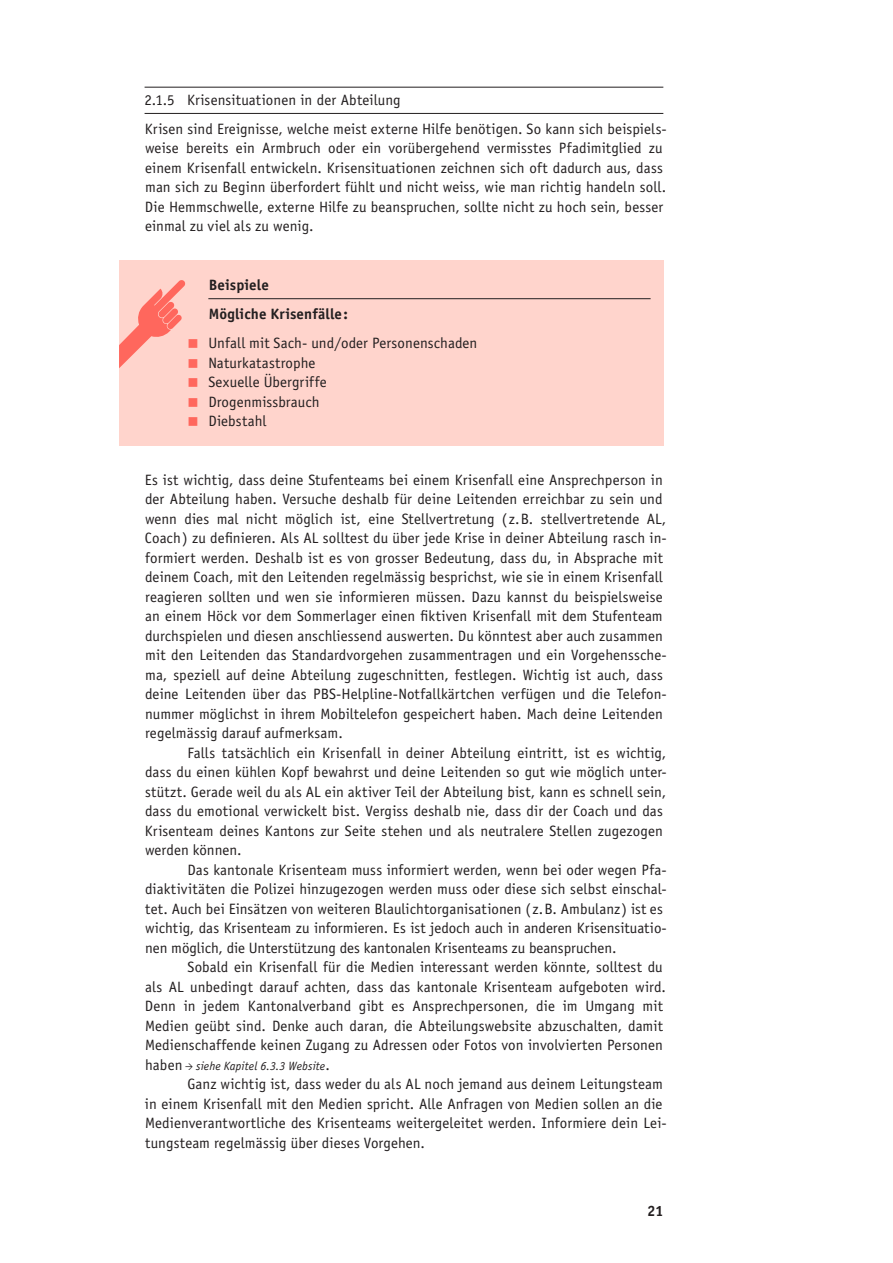
<style>
.page{position:relative;width:893px;height:1263px;background:#fff}
.page>*{position:absolute;margin:0;border:0;box-sizing:border-box;transform-origin:0 0}
.t1{font:15px/19.5px "Officina Sans";letter-spacing:.005em;color:#231f20}
.t2{font:700 15px/29.2px "Officina Sans";letter-spacing:.005em;color:#231f20}
.t3{font:italic 12px "Officina Sans";letter-spacing:.005em;color:#231f20}
.s1{color:#ff675d}
.s2{font-style:normal;font-size:15px}
</style>
<div class="page">
<div style="left:119px;top:261px;width:544px;height:185px;background:#ffd4cc"></div>
<svg style="left:119px;top:280px;width:66px;height:88px"></svg>
<hr style="left:145px;top:87px;width:518px;height:1px;background:#231f20">
<hr style="left:145px;top:113px;width:518px;height:1px;background:#231f20">
<hr style="left:208px;top:298px;width:443px;height:1px;background:#231f20">
<p class="t1" style="left:145px;top:85px;width:522px;line-height:29.2px">2.1.5 Krisensituationen in der Abteilung<br>Krisen sind Ereignisse, welche meist externe Hilfe benötigen. So kann sich beispiels-</p>
<p class="t1" style="left:145px;top:138px;width:523px">weise bereits ein Armbruch oder ein vorübergehend vermisstes Pfadimitglied zu einem Krisenfall entwickeln. Krisensituationen zeichnen sich oft dadurch aus, dass man sich zu Beginn überfordert fühlt und nicht weiss, wie man richtig handeln soll.<br>Die Hemmschwelle, externe Hilfe zu beanspruchen, sollte nicht zu hoch sein, besser einmal zu viel als zu wenig.</p>
<p class="t2" style="left:209px;top:270px;width:140px">Beispiele<br>Mögliche Krisenfälle :</p>
<p class="t1" style="left:187px;top:333px;width:291px"><span class="s1">■</span> Unfall mit Sach- und/oder Personenschaden</p>
<p class="t1" style="left:187px;top:353px;width:130px"><span class="s1">■</span> Naturkatastrophe</p>
<p class="t1" style="left:187px;top:372px;width:141px"><span class="s1">■</span> Sexuelle Übergriffe</p>
<p class="t1" style="left:187px;top:392px;width:134px"><span class="s1">■</span> Drogenmissbrauch</p>
<p class="t1" style="left:187px;top:411px;width:80px"><span class="s1">■</span> Diebstahl</p>
<p class="t1" style="left:145px;top:470px;width:523px">Es ist wichtig, dass deine Stufenteams bei einem Krisenfall eine Ansprechperson in der Abteilung haben. Versuche deshalb für deine Leitenden erreichbar zu sein und wenn dies mal nicht möglich ist, eine Stellvertretung ( z. B. stellvertretende AL, Coach ) zu definieren. Als AL solltest du über jede Krise in deiner Abteilung rasch in&shy;formiert werden. Deshalb ist es von grosser Bedeutung, dass du, in Absprache mit deinem Coach, mit den Leitenden regelmässig besprichst, wie sie in einem Krisenfall reagieren sollten und wen sie informieren müssen. Dazu kannst du beispielsweise an einem Höck vor dem Sommerlager einen fiktiven Krisenfall mit dem Stufenteam durchspielen und diesen anschliessend auswerten. Du könntest aber auch zusammen mit den Leitenden das Standardvorgehen zusammentragen und ein Vorgehenssche&shy;ma, speziell auf deine Abteilung zugeschnitten, festlegen. Wichtig ist auch, dass deine Leitenden über das PBS-Helpline-Notfallkärtchen verfügen und die Telefon&shy;nummer möglichst in ihrem Mobiltelefon gespeichert haben. Mach deine Leitenden regelmässig darauf aufmerksam.</p>
<p class="t1" style="left:145px;top:743px;width:523px;text-indent:43px">Falls tatsächlich ein Krisenfall in deiner Abteilung eintritt, ist es wichtig, dass du einen kühlen Kopf bewahrst und deine Leitenden so gut wie möglich unter&shy;stützt. Gerade weil du als AL ein aktiver Teil der Abteilung bist, kann es schnell sein, dass du emotional verwickelt bist. Vergiss deshalb nie, dass dir der Coach und das Krisenteam deines Kantons zur Seite stehen und als neutralere Stellen zugezogen werden können.</p>
<p class="t1" style="left:145px;top:860px;width:523px;text-indent:42px">Das kantonale Krisenteam muss informiert werden, wenn bei oder wegen Pfa&shy;diaktivitäten die Polizei hinzugezogen werden muss oder diese sich selbst einschal&shy;tet. Auch bei Einsätzen von weiteren Blaulichtorganisationen ( z. B. Ambulanz ) ist es wichtig, das Krisenteam zu informieren. Es ist jedoch auch in anderen Krisensituatio&shy;nen möglich, die Unterstützung des kantonalen Krisenteams zu beanspruchen.</p>
<p class="t1" style="left:145px;top:957px;width:523px;text-indent:43px">Sobald ein Krisenfall für die Medien interessant werden könnte, solltest du als AL unbedingt darauf achten, dass das kantonale Krisenteam aufgeboten wird.<br>Denn in jedem Kantonalverband gibt es Ansprechpersonen, die im Umgang mit Medien geübt sind. Denke auch daran, die Abteilungswebsite abzuschalten, damit Medienschaffende keinen Zugang zu Adressen oder Fotos von involvierten Personen</p>
<p class="t3" style="left:145px;top:1059px;width:186px"><span class="s2">haben</span> siehe Kapitel 6.3.3 Website<span class="s2">.</span></p>
<p class="t1" style="left:145px;top:1074px;width:523px;text-indent:43px">Ganz wichtig ist, dass weder du als AL noch jemand aus deinem Leitungsteam in einem Krisenfall mit den Medien spricht. Alle Anfragen von Medien sollen an die Medienverantwortliche des Krisenteams weitergeleitet werden. Informiere dein Lei&shy;tungsteam regelmässig über dieses Vorgehen.</p>
<p class="t2" style="left:647px;top:1196px;width:18px">21</p>
</div>
